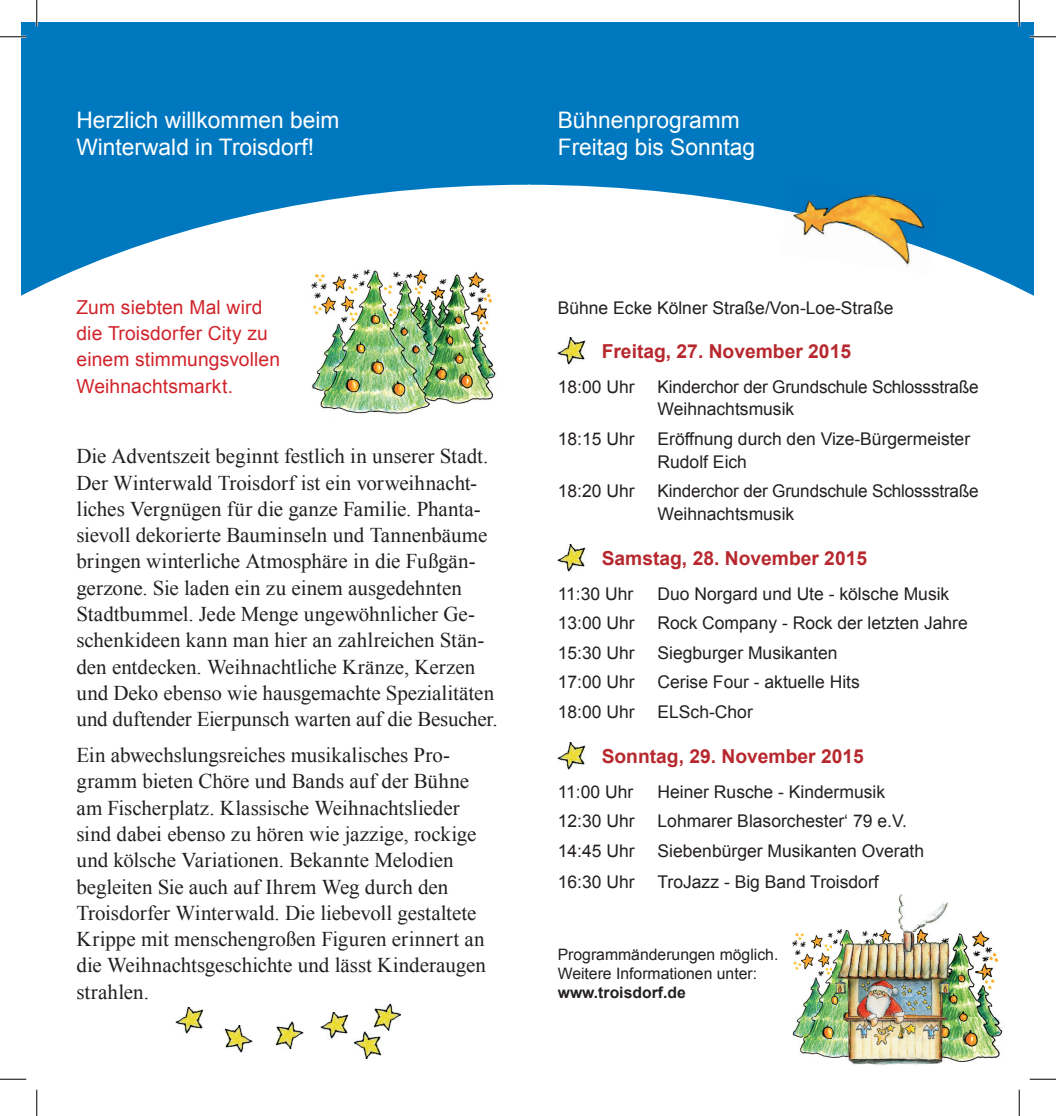
<style>
.page{position:relative;width:1056px;height:1116px;background:#fff}
.page>*{position:absolute;margin:0;border:0;box-sizing:border-box;transform-origin:0 0}
.t1{font:22.75px/27.3px "Arial";color:#fff}
.t2{font:21px/26.2px "Times New Roman";letter-spacing:-.005em;color:#231f20}
.t3{font:19.25px/26.2px "Arial";letter-spacing:.01em;color:#d1232a}
.t4{font:700 19.25px "Arial";color:#b7282e}
.t5{font:17.5px/22.8px "Arial";color:#231f20}
.t6{font:15.75px/19.2px "Arial";color:#231f20}
.t7{font:700 15.75px "Arial";color:#231f20}
</style>
<div class="page">
<div style="left:527px;top:22px;width:507px;height:293px;background:#0078c0"></div>
<svg style="left:529px;top:185px;width:505px;height:130px;fill:#fff"></svg>
<div style="left:22px;top:22px;width:506px;height:293px;background:#0078c0"></div>
<svg style="left:22px;top:185px;width:507px;height:130px;fill:#fff"></svg>
<img style="left:304px;top:265px;width:194px;height:149px">
<img style="left:786px;top:185px;width:152px;height:66px">
<img style="left:780px;top:211px;width:151px;height:63px">
<img style="left:558px;top:338px;width:28px;height:27px">
<img style="left:558px;top:545px;width:28px;height:27px">
<img style="left:558px;top:742px;width:28px;height:28px">
<img style="left:176px;top:1007px;width:28px;height:27px">
<img style="left:275px;top:1021px;width:28px;height:27px">
<img style="left:224px;top:1025px;width:28px;height:28px">
<img style="left:373px;top:1003px;width:28px;height:27px">
<img style="left:321px;top:1012px;width:28px;height:27px">
<img style="left:354px;top:1031px;width:28px;height:27px">
<img style="left:917px;top:931px;width:86px;height:131px">
<img style="left:792px;top:929px;width:110px;height:133px">
<img style="left:874px;top:894px;width:84px;height:58px">
<img style="left:902px;top:952px;width:15px;height:58px">
<img style="left:851px;top:1062px;width:23px;height:3px">
<img style="left:874px;top:1010px;width:84px;height:55px">
<hr style="left:0;top:36px;width:26px;height:2px;background:#fff">
<hr style="left:1029px;top:36px;width:27px;height:2px;background:#fff">
<hr style="left:36px;top:0;width:2px;height:26px;background:#fff">
<hr style="left:1018px;top:0;width:2px;height:26px;background:#fff">
<svg style="left:0;top:36px;width:26px;height:1px"></svg>
<svg style="left:1029px;top:36px;width:27px;height:1px"></svg>
<svg style="left:0;top:1078px;width:26px;height:1px"></svg>
<svg style="left:1029px;top:1078px;width:27px;height:1px"></svg>
<svg style="left:36px;top:0;width:1px;height:26px"></svg>
<svg style="left:36px;top:1089px;width:1px;height:26px"></svg>
<svg style="left:1019px;top:0;width:1px;height:26px"></svg>
<svg style="left:1019px;top:1089px;width:1px;height:26px"></svg>
<p class="t1" style="left:76px;top:106px;width:264px">Herzlich willkommen beim<br>Winterwald in Troisdorf!</p>
<p class="t1" style="left:558px;top:106px;width:199px">Bühnenprogramm<br>Freitag bis Sonntag</p>
<p class="t3" style="left:76px;top:294px;width:205px">Zum siebten Mal wird die Troisdorfer City zu einem stimmungsvollen<br>Weihnachtsmarkt.</p>
<p class="t2" style="left:76px;top:443px;width:423px">Die Adventszeit beginnt festlich in unserer Stadt.<br>Der Winterwald Troisdorf ist ein vorweihnacht&shy;liches Vergnügen für die ganze Familie. Phanta&shy;sievoll dekorierte Bauminseln und Tannenbäume bringen winterliche Atmosphäre in die Fußgän&shy;gerzone. Sie laden ein zu einem ausgedehnten Stadtbummel. Jede Menge ungewöhnlicher Ge&shy;schenkideen kann man hier an zahlreichen Stän&shy;den entdecken. Weihnachtliche Kränze, Kerzen und Deko ebenso wie hausgemachte Spezialitäten und duftender Eierpunsch warten auf die Besucher.</p>
<p class="t2" style="left:76px;top:741px;width:411px">Ein abwechslungsreiches musikalisches Pro&shy;gramm bieten Chöre und Bands auf der Bühne am Fischerplatz. Klassische Weihnachtslieder sind dabei ebenso zu hören wie jazzige, rockige und kölsche Variationen. Bekannte Melodien begleiten Sie auch auf Ihrem Weg durch den Troisdorfer Winterwald. Die liebevoll gestaltete Krippe mit menschengroßen Figuren erinnert an die Weihnachtsgeschichte und lässt Kinderaugen strahlen.</p>
<p class="t5" style="left:558px;top:296px;width:337px">Bühne Ecke Kölner Straße/Von-Loe-Straße</p>
<p class="t4" style="left:602px;top:338px;width:251px">Freitag, 27. November 2015</p>
<p class="t5" style="left:558px;top:375px;width:78px">18:00 Uhr</p>
<p class="t5" style="left:657px;top:375px;width:323px">Kinderchor der Grundschule Schlossstraße<br>Weihnachtsmusik</p>
<p class="t5" style="left:558px;top:427px;width:78px">18:15 Uhr</p>
<p class="t5" style="left:657px;top:427px;width:314px">Eröffnung durch den Vize-Bürgermeister<br>Rudolf Eich</p>
<p class="t5" style="left:558px;top:480px;width:78px">18:20 Uhr</p>
<p class="t5" style="left:657px;top:480px;width:323px">Kinderchor der Grundschule Schlossstraße<br>Weihnachtsmusik</p>
<p class="t4" style="left:602px;top:546px;width:267px">Samstag, 28. November 2015</p>
<p class="t5" style="left:558px;top:582px;width:77px">11:30 Uhr</p>
<p class="t5" style="left:657px;top:582px;width:293px">Duo Norgard und Ute - kölsche Musik</p>
<p class="t5" style="left:558px;top:612px;width:78px">13:00 Uhr</p>
<p class="t5" style="left:657px;top:612px;width:312px">Rock Company - Rock der letzten Jahre</p>
<p class="t5" style="left:558px;top:641px;width:78px">15:30 Uhr</p>
<p class="t5" style="left:657px;top:641px;width:181px">Siegburger Musikanten</p>
<p class="t5" style="left:558px;top:671px;width:78px">17:00 Uhr</p>
<p class="t5" style="left:657px;top:671px;width:204px">Cerise Four - aktuelle Hits</p>
<p class="t5" style="left:558px;top:700px;width:78px">18:00 Uhr</p>
<p class="t5" style="left:657px;top:700px;width:97px">ELSch-Chor</p>
<p class="t4" style="left:602px;top:743px;width:264px">Sonntag, 29. November 2015</p>
<p class="t5" style="left:558px;top:780px;width:77px">11:00 Uhr</p>
<p class="t5" style="left:657px;top:780px;width:229px">Heiner Rusche - Kindermusik</p>
<p class="t5" style="left:558px;top:809px;width:78px">12:30 Uhr</p>
<p class="t5" style="left:657px;top:809px;width:251px">Lohmarer Blasorchester‘ 79 e.V.</p>
<p class="t5" style="left:558px;top:839px;width:78px">14:45 Uhr</p>
<p class="t5" style="left:657px;top:839px;width:268px">Siebenbürger Musikanten Overath</p>
<p class="t5" style="left:558px;top:870px;width:78px">16:30 Uhr</p>
<p class="t5" style="left:657px;top:870px;width:223px">TroJazz - Big Band Troisdorf</p>
<p class="t6" style="left:558px;top:944px;width:222px">Programmänderungen möglich.<br>Weitere Informationen unter:</p>
<p class="t7" style="left:558px;top:982px;width:130px">www.troisdorf.de</p>
</div>
